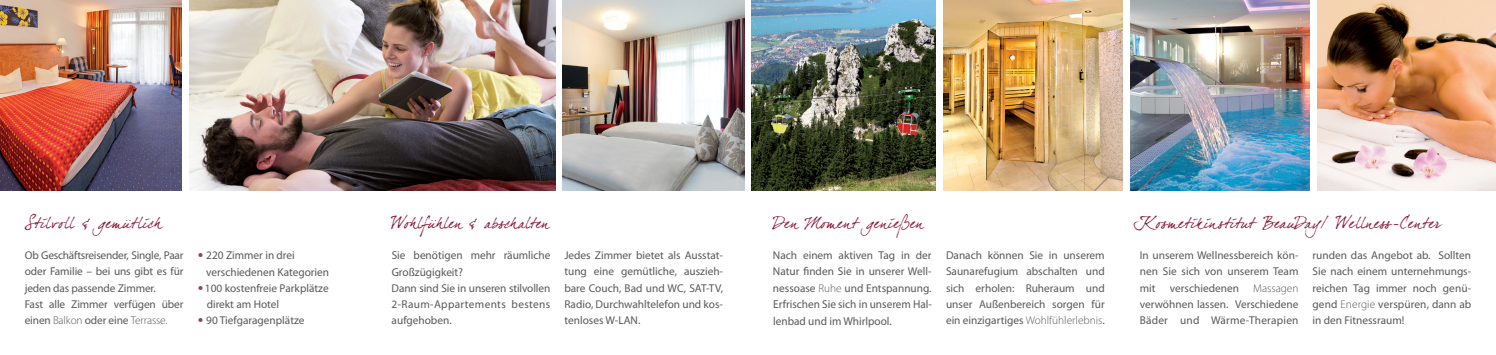
<style>
.page{position:relative;width:1496px;height:355px;background:#fff}
.page>*{position:absolute;margin:0;border:0;box-sizing:border-box;transform-origin:0 0}
.t1{font:15.12px "Dear Joefour";letter-spacing:.025em;color:#881534}
.t2{font:11.5px/16.5px "Myriad Pro";color:#57585a}
.t3{font:11.25px/16.4px "Myriad Pro";color:#57585a;text-align:justify}
.t4{font:11.25px/16.4px "Myriad Pro";letter-spacing:.02em;color:#57585a}
.s1{font-weight:300}
.s2{font-family:"DIN Mittelschrift";color:#9b434c}
</style>
<div class="page">
<img style="left:751px;top:0;width:185px;height:190px">
<img style="left:943px;top:0;width:360px;height:190px">
<img style="left:1309px;top:0;width:186px;height:190px">
<svg style="left:1303px;top:0;width:6px;height:191px"></svg>
<div style="left:1123px;top:0;width:6px;height:195px;background:#fff"></div>
<div style="left:1310px;top:0;width:6px;height:202px;background:#fff"></div>
<img style="left:0;top:0;width:556px;height:190px">
<div style="left:182px;top:0;width:6px;height:202px;background:#fff"></div>
<img style="left:562px;top:0;width:182px;height:190px">
<p class="t1" style="left:25px;top:214px;width:137px">Stilvoll &amp; gemütlich</p>
<p class="t3" style="left:25px;top:246px;width:160px;text-align:left">Ob Geschäftsreisender, Single, Paar oder Familie – bei uns gibt es für jeden das passende Zimmer.<br>Fast alle Zimmer verfügen über einen <span class="s1">Balkon</span> oder eine <span class="s1">Terrasse.</span></p>
<p class="t2" style="left:206px;top:246px;width:90px">220 Zimmer in drei</p>
<p class="t2" style="left:206px;top:263px;width:124px">verschiedenen Kategorien</p>
<p class="t3" style="left:198px;top:246px;width:104px"><span class="s2">•</span> 2 Zimmer gesamt</p>
<p class="t3" style="left:198px;top:263px;width:126px"><span class="s2">•</span> 150 DZ/ 42 EZ/ 24 Suiten</p>
<p class="t3" style="left:207px;top:279px;width:124px;text-indent:-9px"><span class="s2">•</span>100 kostenfreie Parkplätze direkt am Hotel</p>
<p class="t3" style="left:198px;top:311px;width:108px"><span class="s2">•</span> 90 Tiefgaragenplätze</p>
<p class="t1" style="left:391px;top:214px;width:159px">Wohlfühlen &amp; abschalten</p>
<p class="t4" style="left:391px;top:246px;width:160px">Sie benötigen noch mehr räum&shy;liche Großzügigkeit?<br>Dann sind Sie in unseren stilvollen<br>2-Raum-Appartements bestens aufgehoben.</p>
<p class="t2" style="left:392px;top:246px;width:160px">Sie benötigen mehr räumliche<br>Großzügigkeit?</p>
<p class="t3" style="left:564px;top:246px;width:160px">Jedes Zimmer bietet als Ausstat&shy;tung eine gemütliche, auszieh&shy;bare Couch, Bad und WC, SAT-TV, Radio, Durchwahltelefon und kos&shy;tenloses W-LAN.</p>
<p class="t1" style="left:773px;top:214px;width:152px">Den Moment genießen</p>
<p class="t3" style="left:773px;top:246px;width:160px">Nach einem aktiven Tag in der Natur finden Sie in unserer Well&shy;nessoase <span class="s1">Ruhe</span> und Entspannung.<br>Erfrischen Sie sich in unserem modernen Hallenbad.</p>
<p class="t2" style="left:773px;top:295px;width:160px">Erfrischen Sie sich in unserem Hal&shy;lenbad und im Whirlpool.</p>
<p class="t1" style="left:1139px;top:214px;width:302px">Kosm etikinstitut BeauDay/ Wellness-Center</p>
<p class="t3" style="left:1139px;top:246px;width:160px">In unserem Wellnessbereich kön&shy;nen Sie sich von unserem Team mit</p>
<p class="t3" style="left:946px;top:246px;width:160px">Danach können Sie in unserem Saunarefugium abschalten und sich erholen: Ruheraum und unser Außenbereich sorgen für ein einzigartiges <span class="s1">Wohlfühlerlebnis</span>.</p>
<p class="t3" style="left:1312px;top:246px;width:160px">runden das Angebot ab. Sollten Sie nach einem unternehmungs&shy;reichen Tag immer noch genü&shy;gend <span class="s1">Energie</span> verspüren, dann ab in den Fitnessraum!</p>
<p class="t3" style="left:1169px;top:279px;width:71px">verschiedenen</p>
<p class="t3" style="left:1139px;top:279px;width:160px;text-indent:113px"><span class="s1">Massagen </span>verwöhnen lassen. Verschiedene Bäder und Wärme-Therapien</p>
</div>
